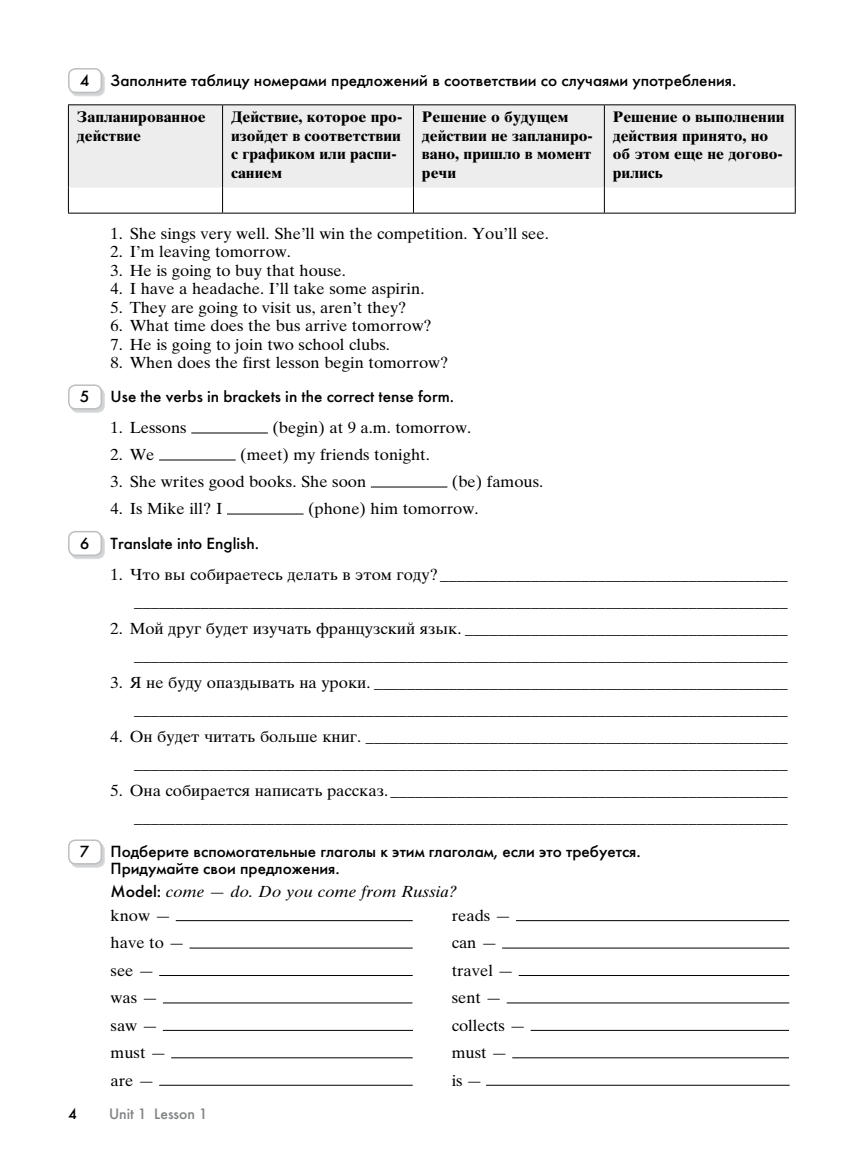
<style>
.page{position:relative;width:851px;height:1170px;background:#fff}
.page>*{position:absolute;margin:0;border:0;box-sizing:border-box;transform-origin:0 0}
.t1{font:16.05px/27px "Times Ten Cyr Upright";color:#000;text-align:right}
.t2{font:16.05px/17.1px "Futuris C";color:#000}
.t3{font:16.05px/24.2px "Times Ten Cyr Inclined";color:#000;scale:1.05 1}
.t4{font:700 15.3px/18.3px "Times Ten Cyr";color:#000}
.t5{font:15px "Futuris C";color:#808284}
.t6{font:15px "Futuris C";color:#000}
.s1{font-family:"Futura Futuris";font-size:16.5px}
.s2{font-family:"Times Ten Cyr Upright"}
</style>
<div class="page">
<div style="left:71px;top:72px;width:33px;height:24px;background:#d1d3d4;border-radius:7px"></div>
<div style="left:71px;top:71px;width:34px;height:25px;border:1px solid #dcddde;border-radius:7px"></div>
<div style="left:69px;top:69px;width:32px;height:23px;background:#fff;border-radius:7px"></div>
<div style="left:68px;top:68px;width:34px;height:25px;border:2px solid #bcbec0;border-radius:7px"></div>
<div style="left:69px;top:105px;width:725px;height:83px;background:#ededee"></div>
<hr style="left:68px;top:104px;width:154px;height:1px;background:#000">
<hr style="left:68px;top:105px;width:1px;height:83px;background:#000">
<hr style="left:222px;top:104px;width:191px;height:1px;background:#000">
<hr style="left:222px;top:105px;width:1px;height:83px;background:#000">
<hr style="left:413px;top:104px;width:191px;height:1px;background:#000">
<hr style="left:413px;top:105px;width:1px;height:83px;background:#000">
<hr style="left:604px;top:104px;width:191px;height:1px;background:#000">
<hr style="left:604px;top:105px;width:1px;height:83px;background:#000">
<hr style="left:794px;top:105px;width:1px;height:83px;background:#000">
<svg style="left:68px;top:188px;width:1px;height:25px"></svg>
<svg style="left:222px;top:188px;width:1px;height:25px"></svg>
<svg style="left:413px;top:188px;width:1px;height:25px"></svg>
<svg style="left:604px;top:188px;width:1px;height:25px"></svg>
<svg style="left:794px;top:188px;width:1px;height:25px"></svg>
<hr style="left:68px;top:213px;width:154px;height:1px;background:#000">
<hr style="left:222px;top:213px;width:191px;height:1px;background:#000">
<hr style="left:413px;top:213px;width:191px;height:1px;background:#000">
<hr style="left:604px;top:213px;width:191px;height:1px;background:#000">
<div style="left:71px;top:388px;width:33px;height:24px;background:#d1d3d4;border-radius:7px"></div>
<div style="left:71px;top:387px;width:34px;height:25px;border:1px solid #dcddde;border-radius:7px"></div>
<div style="left:69px;top:385px;width:32px;height:24px;background:#fff;border-radius:7px"></div>
<div style="left:68px;top:384px;width:34px;height:25px;border:2px solid #bcbec0;border-radius:7px"></div>
<hr style="left:191px;top:432px;width:77px;height:1px;background:#000">
<hr style="left:159px;top:459px;width:77px;height:1px;background:#000">
<hr style="left:371px;top:486px;width:76px;height:1px;background:#000">
<hr style="left:227px;top:513px;width:76px;height:1px;background:#000">
<div style="left:71px;top:534px;width:33px;height:24px;background:#d1d3d4;border-radius:7px"></div>
<div style="left:71px;top:534px;width:34px;height:25px;border:1px solid #dcddde;border-radius:7px"></div>
<div style="left:69px;top:531px;width:32px;height:24px;background:#fff;border-radius:7px"></div>
<div style="left:68px;top:531px;width:34px;height:25px;border:2px solid #bcbec0;border-radius:7px"></div>
<div style="left:71px;top:843px;width:33px;height:24px;background:#d1d3d4;border-radius:7px"></div>
<div style="left:71px;top:842px;width:34px;height:25px;border:1px solid #dcddde;border-radius:7px"></div>
<div style="left:69px;top:840px;width:32px;height:23px;background:#fff;border-radius:7px"></div>
<div style="left:68px;top:839px;width:34px;height:25px;border:2px solid #bcbec0;border-radius:7px"></div>
<hr style="left:176px;top:920px;width:236px;height:1px;background:#000">
<hr style="left:516px;top:920px;width:273px;height:1px;background:#000">
<hr style="left:189px;top:947px;width:223px;height:1px;background:#000">
<hr style="left:502px;top:947px;width:287px;height:1px;background:#000">
<hr style="left:159px;top:975px;width:253px;height:1px;background:#000">
<hr style="left:518px;top:975px;width:271px;height:1px;background:#000">
<hr style="left:163px;top:1002px;width:249px;height:1px;background:#000">
<hr style="left:506px;top:1002px;width:283px;height:1px;background:#000">
<hr style="left:163px;top:1029px;width:250px;height:1px;background:#000">
<hr style="left:530px;top:1029px;width:258px;height:1px;background:#000">
<hr style="left:171px;top:1057px;width:241px;height:1px;background:#000">
<hr style="left:512px;top:1057px;width:276px;height:1px;background:#000">
<hr style="left:159px;top:1084px;width:253px;height:1px;background:#000">
<hr style="left:486px;top:1084px;width:303px;height:1px;background:#000">
<p class="t2" style="left:80px;top:72px;width:11px">4</p>
<p class="t2" style="left:111px;top:72px;width:627px">Заполните таблицу номерами предложений в соответствии со случаями употребления.</p>
<p class="t4" style="left:77px;top:108px;width:130px">Запланированное действие</p>
<p class="t4" style="left:231px;top:108px;width:173px">Действие, которое про&shy;изойдет в соответствии с графиком или распи&shy;санием</p>
<p class="t4" style="left:422px;top:108px;width:172px">Решение о будущем действии не запланиро&shy;вано, пришло в момент речи</p>
<p class="t4" style="left:612px;top:108px;width:173px">Решение о выполнении действия принято, но об этом еще не догово&shy;рились</p>
<p class="t1" style="left:111px;top:220px;width:440px">1. She sings very well. She’ll win the competition. You’ll see.</p>
<p class="t1" style="left:111px;top:238px;width:182px">2. I’m leaving tomorrow.</p>
<p class="t1" style="left:111px;top:257px;width:237px">3. He is going to buy that house.</p>
<p class="t1" style="left:111px;top:275px;width:315px">4. I have a headache. I’ll take some aspirin.</p>
<p class="t1" style="left:111px;top:294px;width:297px">5. They are going to visit us, aren’t they?</p>
<p class="t1" style="left:111px;top:312px;width:323px">6. What time does the bus arrive tomorrow?</p>
<p class="t1" style="left:111px;top:330px;width:281px">7. He is going to join two school clubs.</p>
<p class="t1" style="left:111px;top:349px;width:339px">8. When does the first lesson begin tomorrow?</p>
<p class="t2" style="left:80px;top:388px;width:11px">5</p>
<p class="t2" style="left:111px;top:388px;width:345px">Use the verbs in brackets in the correct tense form.</p>
<p class="t1" style="left:110px;top:414px;width:78px">1. Lessons</p>
<p class="t1" style="left:272px;top:414px;width:200px">(begin) at 9 a.m. tomorrow.</p>
<p class="t1" style="left:111px;top:441px;width:45px">2. We</p>
<p class="t1" style="left:240px;top:441px;width:191px">(meet) my friends tonight.</p>
<p class="t1" style="left:111px;top:468px;width:257px">3. She writes good books. She soon</p>
<p class="t1" style="left:452px;top:468px;width:93px">(be) famous.</p>
<p class="t1" style="left:111px;top:495px;width:113px">4. Is Mike ill? I</p>
<p class="t1" style="left:308px;top:495px;width:172px">(phone) him tomorrow.</p>
<p class="t2" style="left:80px;top:534px;width:11px">6</p>
<p class="t2" style="left:111px;top:534px;width:150px">Translate into English.</p>
<p class="t1" style="left:111px;top:561px;width:678px">1. Что вы собираетесь делать в этом году? __________________________________________ _______________________________________________________________________________</p>
<p class="t1" style="left:111px;top:615px;width:678px">2. Мой друг будет изучать французский язык. _______________________________________ _______________________________________________________________________________</p>
<p class="t1" style="left:111px;top:669px;width:678px">3. Я не буду опаздывать на уроки. __________________________________________________ _______________________________________________________________________________</p>
<p class="t1" style="left:111px;top:723px;width:678px">4. Он будет читать больше книг. ___________________________________________________ _______________________________________________________________________________</p>
<p class="t1" style="left:111px;top:777px;width:678px">5. Она собирается написать рассказ. ________________________________________________ _______________________________________________________________________________</p>
<p class="t2" style="left:80px;top:843px;width:11px">7</p>
<p class="t2" style="left:111px;top:843px;width:531px">Подберите вспомогательные глаголы к этим глаголам, если это требуется.<br>Придумайте свои предложения.</p>
<p class="t3" style="left:111px;top:879px;width:332px"><span class="s1">Model:</span> come — do. Do you come from Russia? <span class="s2">know —</span></p>
<p class="t1" style="left:451px;top:902px;width:61px">reads —</p>
<p class="t1" style="left:111px;top:929px;width:76px">have to —</p>
<p class="t1" style="left:451px;top:929px;width:47px">can —</p>
<p class="t1" style="left:111px;top:956px;width:46px">see —</p>
<p class="t1" style="left:451px;top:956px;width:64px">travel —</p>
<p class="t1" style="left:111px;top:984px;width:49px">was —</p>
<p class="t1" style="left:451px;top:984px;width:52px">sent —</p>
<p class="t1" style="left:111px;top:1011px;width:49px">saw —</p>
<p class="t1" style="left:451px;top:1011px;width:76px">collects —</p>
<p class="t1" style="left:111px;top:1039px;width:57px">must —</p>
<p class="t1" style="left:451px;top:1039px;width:57px">must —</p>
<p class="t1" style="left:111px;top:1066px;width:46px">are —</p>
<p class="t1" style="left:451px;top:1066px;width:32px">is —</p>
<p class="t6" style="left:68px;top:1104px;width:10px">4</p>
<p class="t5" style="left:109px;top:1104px;width:100px">Unit 1 Lesson 1</p>
</div>
